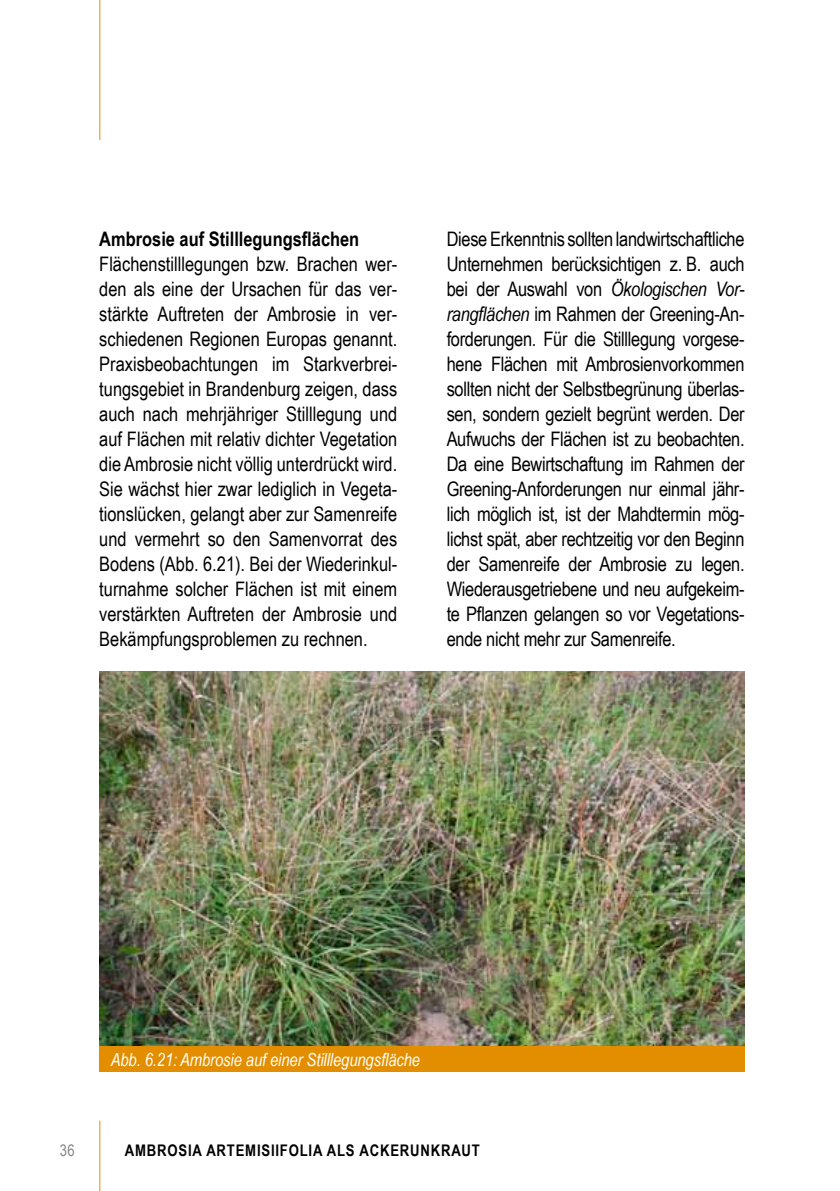
<style>
.page{position:relative;width:840px;height:1191px;background:#fff}
.page>*{position:absolute;margin:0;border:0;box-sizing:border-box;transform-origin:0 0}
.t1{font:20px/25px "Arial Narrow";letter-spacing:-.005em;color:#000;text-align:justify}
.t2{font:700 20px "Arial Narrow";color:#000}
.t3{font:italic 18px "Arial Narrow";letter-spacing:-.005em;color:#fff}
.t4{font:700 16px "Arial Narrow";letter-spacing:.05em;color:#000}
.t5{font:16px "Arial Narrow";color:#878786}
.s1{font-style:italic}
</style>
<div class="page">
<hr style="left:99px;top:0;width:1px;height:140px;background:#e28e00">
<hr style="left:99px;top:1120px;width:1px;height:71px;background:#e28e00">
<img style="left:99px;top:671px;width:645px;height:375px">
<div style="left:99px;top:1046px;width:645px;height:25px;background:#e28e00"></div>
<p class="t2" style="left:99px;top:224px;width:261px">AMBROSIE AUF STILLLEGUNGSFLÄCHEN</p>
<p class="t1" style="left:99px;top:251px;width:299px">Flächenstilllegungen bzw. Brachen wer&shy;den als eine der Ursachen für das ver&shy;stärkte Auftreten der Ambrosie in ver&shy;schiedenen Regionen Europas genannt.<br>Praxisbeobachtungen im Starkverbrei&shy;tungsgebiet in Brandenburg zeigen, dass auch nach mehrjähriger Stilllegung und auf Flächen mit relativ dichter Vegetation die Ambrosie nicht völlig unterdrückt wird.<br>Sie wächst hier zwar lediglich in Vegeta&shy;tionslücken, gelangt aber zur Samenreife und vermehrt so den Samenvorrat des Bodens (Abb. 6.21). Bei der Wiederinkul&shy;turnahme solcher Flächen ist mit einem verstärkten Auftreten der Ambrosie und Bekämpfungsproblemen zu rechnen.</p>
<p class="t1" style="left:446px;top:226px;width:299px">Diese Erkenntnis sollten landwirtschaftliche Unternehmen berücksichtigen z. B. auch bei der Auswahl von <span class="s1">Ökologischen Vor&shy;rangflächen</span> im Rahmen der Greening-An&shy;forderungen. Für die Stilllegung vorgese&shy;hene Flächen mit Ambrosienvorkommen sollten nicht der Selbstbegrünung überlas&shy;sen, sondern gezielt begrünt werden. Der Aufwuchs der Flächen ist zu beobachten.<br>Da eine Bewirtschaftung im Rahmen der Greening-Anforderungen nur einmal jähr&shy;lich möglich ist, ist der Mahdtermin mög&shy;lichst spät, aber rechtzeitig vor den Beginn der Samenreife der Ambrosie zu legen.<br>Wiederausgetriebene und neu aufgekeim&shy;te Pflanzen gelangen so vor Vegetations&shy;ende nicht mehr zur Samenreife.</p>
<p class="t5" style="left:60px;top:1138px;width:16px">36</p>
<p class="t3" style="left:111px;top:1046px;width:311px">Abb. 6.21: Ambrosie auf einer Stilllegungsfläche</p>
<p class="t4" style="left:125px;top:1138px;width:63px">AMBROSIA</p>
<p class="t4" style="left:206px;top:1138px;width:58px">ARTEMISIIF</p>
<p class="t4" style="left:288px;top:1138px;width:192px">OLIA ALS ACKERUNKRAUT</p>
</div>
